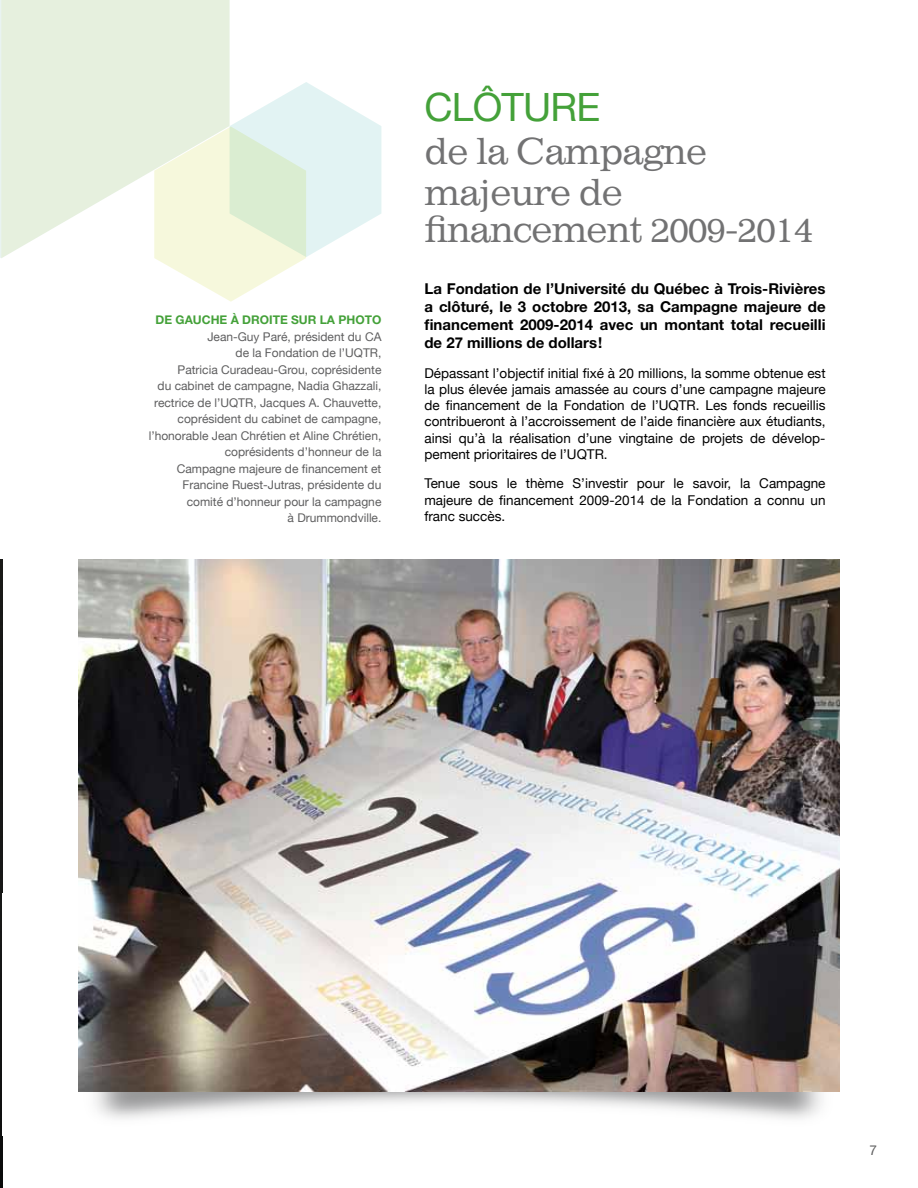
<style>
.page{position:relative;width:918px;height:1188px;background:#fff}
.page>*{position:absolute;margin:0;border:0;box-sizing:border-box;transform-origin:0 0}
.t1{font:39px "Helvetica Neue";color:#44a139}
.t2{font:36px/39px "Impressum";letter-spacing:-.04em;color:#727273}
.t3{font:700 15px/18px "Helvetica Neue";color:#000;text-align:justify}
.t4{font:13.5px/16.2px "Helvetica Neue";color:#000;text-align:justify}
.t5{font:13.5px "Helvetica Neue";color:#5e5e5f}
.t6{font:12px/16.5px "Helvetica Neue";color:#5e5e5f;text-align:right}
.t7{font:700 12px "Helvetica Neue";color:#44a139}
</style>
<div class="page">
<img style="left:0;top:560px;width:2px;height:628px">
<img style="left:78px;top:1091px;width:762px;height:28px">
<img style="left:78px;top:560px;width:762px;height:531px">
<svg style="left:155px;top:82px;width:226px;height:220px"></svg>
<svg style="left:1px;top:0;width:229px;height:258px;fill:#e6f0de"></svg>
<p class="t7" style="left:156px;top:313px;width:145px">de gauche à droite SUR</p>
<p class="t7" style="left:320px;top:313px;width:28px">LA PHOTO</p>
<p class="t6" style="left:149px;top:329px;width:234px">Jean-Guy Paré, président du CA<br>de la Fondation de l’UQTR,<br>Patricia Curadeau-Grou, coprésidente<br>du cabinet de campagne, Nadia Ghazzali, rectrice de l’UQTR, Jacques A. Chauvette, coprésident du cabinet de campagne, l’honorable Jean Chrétien et Aline Chrétien, coprésidents d’honneur de la<br>Campagne majeure de financement et Francine Ruest-Jutras, présidente du comité d’honneur pour la campagne<br>à Drummondville.</p>
<h1 class="t1" style="left:424px;top:79px;width:103px">Clôture</h1>
<h2 class="t2" style="left:424px;top:131px;width:390px">de la Campagne majeure de financement 2009-2014</h2>
<p class="t3" style="left:424px;top:279px;width:403px">La Fondation de l’Université du Québec à Trois-Rivières a clôturé, le 3 octobre 2013, sa Campagne majeure de financement 2009-2014 avec un montant total recueilli de 27 millions de dollars!</p>
<p class="t4" style="left:424px;top:366px;width:403px">Dépassant l’objectif initial fixé à 20 millions, la somme obtenue est la plus élevée jamais amassée au cours d’une campagne majeure de financement de la Fondation de l’UQTR. Les fonds recueillis contribueront à l’accroissement de l’aide financière aux étudiants, ainsi qu’à la réalisation d’une vingtaine de projets de dévelop&shy;pement prioritaires de l’UQTR.</p>
<p class="t4" style="left:424px;top:476px;width:403px">Tenue sous le thème S’investir pour le savoir, la Campagne majeure de financement 2009-2014 de la Fondation a connu un franc succès.</p>
<p class="t5" style="left:869px;top:1140px;width:9px">7</p>
</div>
